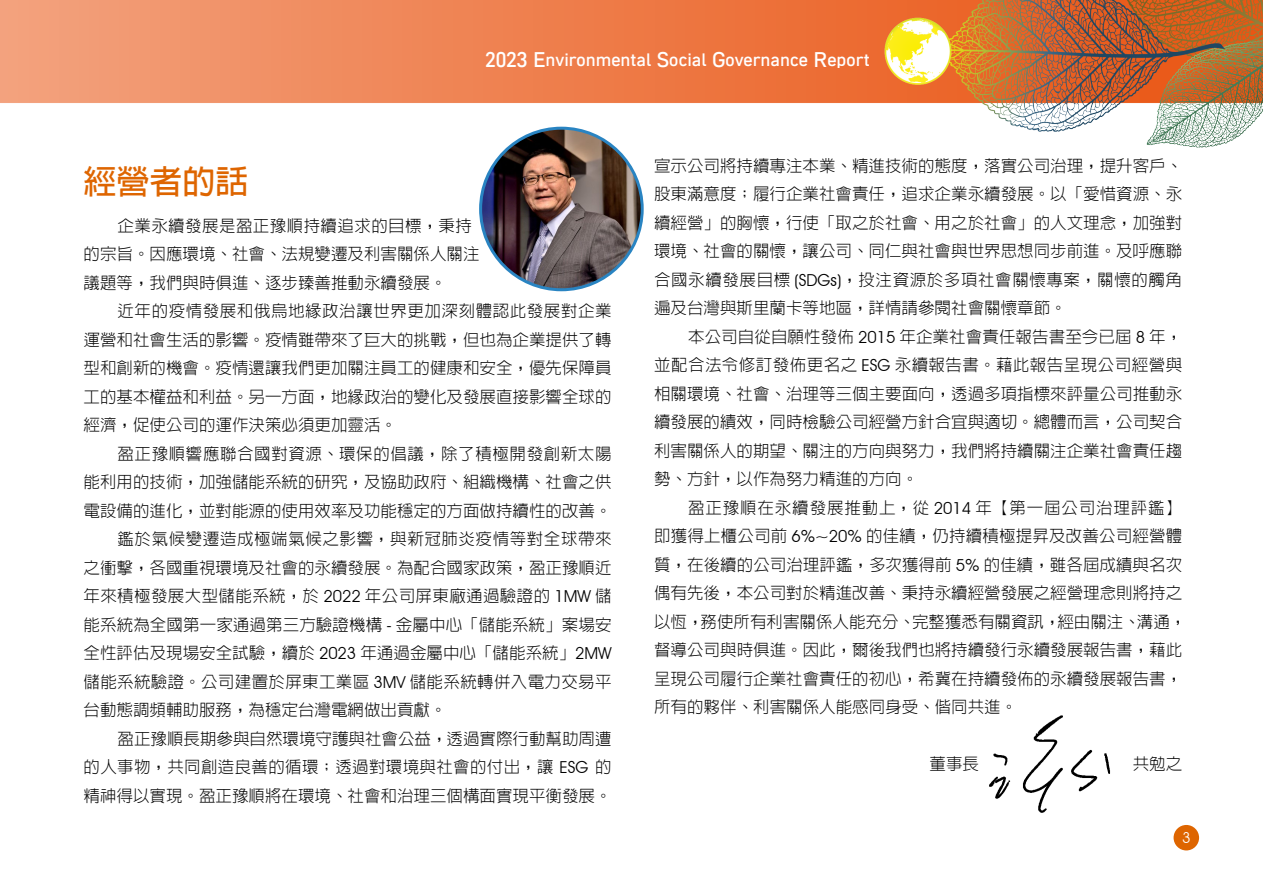
<style>
.page{position:relative;width:1263px;height:893px;background:#fff}
.page>*{position:absolute;margin:0;border:0;box-sizing:border-box;transform-origin:0 0}
.t1{font:700 33px "AR Hei B5";color:#de6500}
.t2{font:300 16.5px/28.5px "AR Hei B5";color:#000;text-align:justify}
.t3{font:300 16.5px "AR Hei B5";letter-spacing:.02em;color:#000}
.t4{font:300 16.5px "AR Hei B5";letter-spacing:.035em;color:#000}
.t5{font:700 16.5px "AR Dori Sans";color:#fff}
.t6{font:300 16.5px "AR Hei B5";letter-spacing:.025em;color:#000}
.t7{font:15px "Avant Garde IT Cby BT";color:#fff}
.s1{font-size:19.5px}
.s2{font-family:"Avant Garde IT Cby BT";font-weight:400}
</style>
<div class="page">
<div style="left:1173px;top:825px;width:26px;height:25px;background:#de6500;border-radius:50%"></div>
<img style="left:0;top:0;width:1263px;height:267px">
<img style="left:989px;top:715px;width:122px;height:98px">
<img style="left:481px;top:128px;width:161px;height:162px;border-radius:81px">
<div style="left:479px;top:127px;width:165px;height:164px;border:3px solid #2984c2;border-radius:50%"></div>
<p class="t5" style="left:485px;top:47px;width:386px"><span class="s1">2023 E</span>nvironmental <span class="s1">S</span>ocial <span class="s1">G</span>overnance <span class="s1">R</span>eport</p>
<h1 class="t1" style="left:84px;top:165px;width:166px">經營者的話</h1>
<p class="t2" style="left:84px;top:211px;width:398px;text-align:left;text-indent:34px">企業永續發展是盈正豫順持續追求的目標，秉持的宗旨。因應環境、社會、法規變遷及利害關係人關注議題等，我們與時俱進、逐步臻善推動永續發展。</p>
<p class="t2" style="left:84px;top:297px;width:530px;text-indent:34px">近年的疫情發展和俄烏地緣政治讓世界更加深刻體認此發展對企業運營和社會生活的影響。疫情雖帶來了巨大的挑戰，但也為企業提供了轉型和創新的機會。疫情還讓我們更加關注員工的健康和安全，優先保障員工的基本權益和利益。另一方面，地緣政治的變化及發展直接影響全球的經濟，促使公司的運作決策必須更加靈活。</p>
<p class="t4" style="left:118px;top:445px;width:495px">盈正豫順響應聯合國對資源、環保的倡議，除了積極開發創新太陽</p>
<p class="t2" style="left:84px;top:468px;width:530px">能利用的技術，加強儲能系統的研究，及協助政府、組織機構、社會之供</p>
<p class="t2" style="left:84px;top:496px;width:530px">電設備的進化，並對能源的使用效率及功能穩定的方面做持續性的改善。</p>
<p class="t4" style="left:118px;top:531px;width:496px">鑑於氣候變遷造成極端氣候之影響，與新冠肺炎疫情等對全球帶來</p>
<p class="t2" style="left:84px;top:553px;width:530px">之衝擊，各國重視環境及社會的永續發展。為配合國家政策，盈正豫順近</p>
<p class="t6" style="left:84px;top:588px;width:530px">年來積極發展大型儲能系統，於 <span class="s2">2022</span> 年公司屏東廠通過驗證的 <span class="s2">1MW</span> 儲</p>
<p class="t2" style="left:84px;top:610px;width:529px">能系統為全國第一家通過第三方驗證機構 <span class="s2">-</span> 金屬中心「儲能系統」案場安</p>
<p class="t2" style="left:84px;top:639px;width:530px">全性評估及現場安全試驗，續於 <span class="s2">2023</span> 年通過金屬中心「儲能系統」<span class="s2">2MW</span></p>
<p class="t3" style="left:84px;top:673px;width:530px">儲能系統驗證。公司建置於屏東工業區 <span class="s2">3MV</span> 儲能系統轉併入電力交易平</p>
<p class="t2" style="left:84px;top:696px;width:364px">台動態調頻輔助服務，為穩定台灣電網做出貢獻。</p>
<p class="t2" style="left:118px;top:724px;width:495px">盈正豫順長期參與自然環境守護與社會公益，透過實際行動幫助周遭</p>
<p class="t3" style="left:84px;top:759px;width:530px">的人事物，共同創造良善的循環；透過對環境與社會的付出，讓 <span class="s2">ESG</span> 的</p>
<p class="t2" style="left:84px;top:781px;width:529px">精神得以實現。盈正豫順將在環境、社會和治理三個構面實現平衡發展。</p>
<p class="t2" style="left:654px;top:151px;width:529px">宣示公司將持續專注本業、精進技術的態度，落實公司治理，提升客戶、股東滿意度；履行企業社會責任，追求企業永續發展。以「愛惜資源、永續經營」的胸懷，行使「取之於社會、用之於社會」的人文理念，加強對環境、社會的關懷，讓公司、同仁與社會與世界思想同步前進。及呼應聯合國永續發展目標 <span class="s2">(SDGs)</span>，投注資源於多項社會關懷專案，關懷的觸角遍及台灣與斯里蘭卡等地區，詳情請參閱社會關懷章節。</p>
<p class="t2" style="left:654px;top:322px;width:530px;text-indent:34px">本公司自從自願性發佈 <span class="s2">2015</span> 年企業社會責任報告書至今已屆 <span class="s2">8</span> 年，並配合法令修訂發佈更名之 <span class="s2">ESG</span> 永續報告書。藉此報告呈現公司經營與相關環境、社會、治理等三個主要面向，透過多項指標來評量公司推動永續發展的績效，同時檢驗公司經營方針合宜與適切。總體而言，公司契合利害關係人的期望、關注的方向與努力，我們將持續關注企業社會責任趨勢、方針，以作為努力精進的方向。</p>
<p class="t2" style="left:654px;top:493px;width:534px;text-align:left;text-indent:34px">盈正豫順在永續發展推動上，從 <span class="s2">2014</span> 年【第一屆公司治理評鑑】即獲得上櫃公司前 <span class="s2">6%~20%</span> 的佳績，仍持續積極提昇及改善公司經營體質，在後續的公司治理評鑑，多次獲得前 <span class="s2">5%</span> 的佳績，雖各屆成績與名次偶有先後，本公司對於精進改善、秉持永續經營發展之經營理念則將持之以恆，務使所有利害關係人能充分、完整獲悉有關資訊，經由關注、溝通，督導公司與時俱進。因此，爾後我們也將持續發行永續發展報告書，藉此呈現公司履行企業社會責任的初心，希冀在持續發佈的永續發展報告書，所有的夥伴、利害關係人能感同身受、偕同共進。</p>
<p class="t2" style="left:929px;top:750px;width:51px">董事長</p>
<p class="t2" style="left:1133px;top:750px;width:51px">共勉之</p>
<p class="t7" style="left:1182px;top:829px;width:10px">3</p>
</div>
